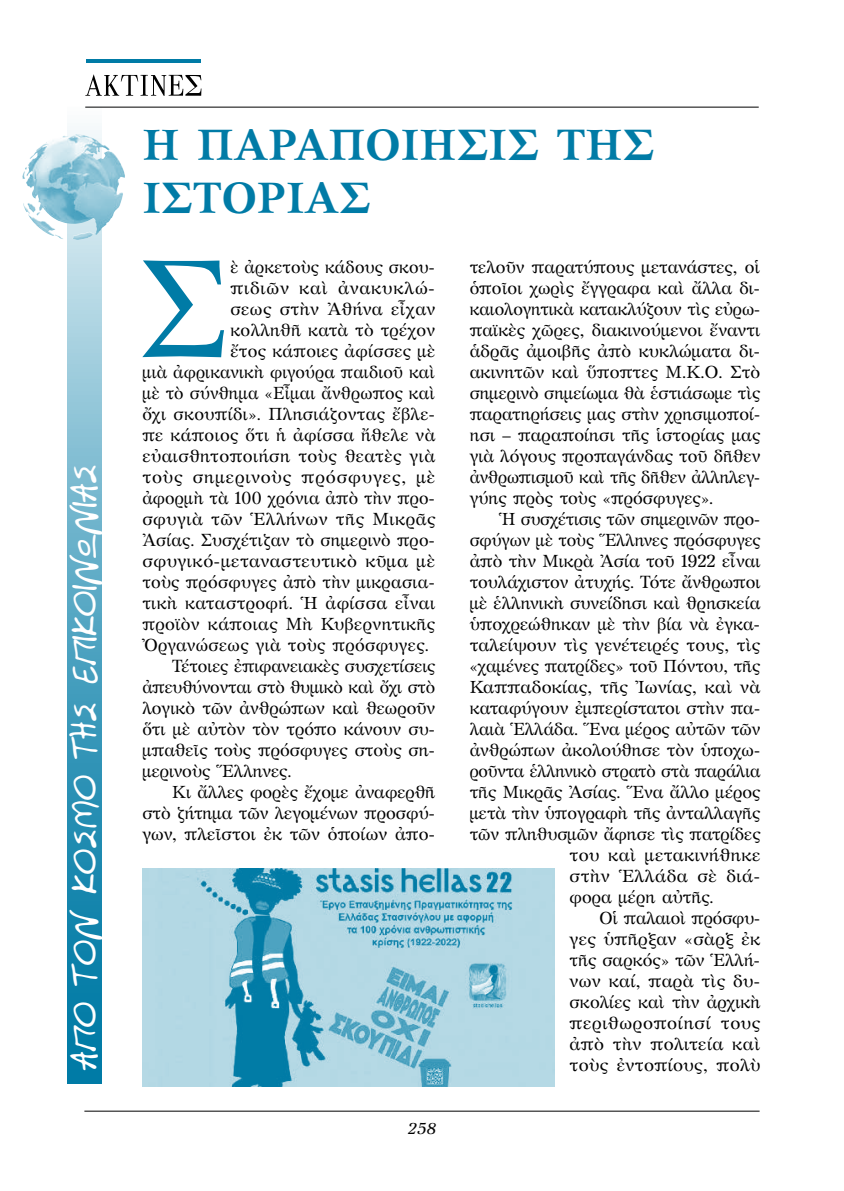
<style>
.page{position:relative;width:844px;height:1191px;background:#fff}
.page>*{position:absolute;margin:0;border:0;box-sizing:border-box;transform-origin:0 0}
.t1{font:138.95px "GFS Artemisia";color:#007ba6}
.t2{font:700 43.75px/52.5px "GFS Artemisia";color:#007ba6}
.t3{font:700 33.25px "PF Libera";color:#fff}
.t4{font:17.5px/21px "GFS Artemisia";color:#000;text-align:justify}
.t5{font:17.5px "GFS Artemisia";letter-spacing:.02em;color:#000}
.t6{font:17.5px "GFS Artemisia";letter-spacing:.025em;color:#000}
.t7{font:17.5px "GFS Artemisia";letter-spacing:.045em;color:#000}
.t8{font:17.5px "GFS Artemisia";letter-spacing:.035em;color:#000}
.t9{font:17.5px "GFS Artemisia";letter-spacing:.03em;color:#000}
.t10{font:italic 15.75px "GFS Artemisia";color:#000}
</style>
<div class="page">
<hr style="left:84px;top:1110px;width:675px;height:1px;background:#000">
<svg style="left:85px;top:74px;width:116px;height:22px"></svg>
<hr style="left:86px;top:60px;width:114px;height:3px;background:#007ba6">
<hr style="left:85px;top:107px;width:673px;height:1px;background:#000">
<svg style="left:67px;top:107px;width:35px;height:977px;background:#5eabc6"></svg>
<img style="left:29px;top:134px;width:50px;height:30px">
<img style="left:142px;top:868px;width:412px;height:218px">
<h3 class="t3" style="left:64px;top:1069px;width:607px;rotate:-90deg">ΑΠΟ ΤΟΝ ΚΟΣΜΟ ΤΗΣ ΕΠΙΚΟΙΝΩΝΙΑΣ</h3>
<h2 class="t2" style="left:142px;top:115px;width:514px">Η ΠΑΡΑΠΟΙΗΣΙΣ ΤΗΣ<br>ΙΣΤΟΡΙΑΣ</h2>
<h1 class="t1" style="left:138px;top:206px;width:91px">Σ</h1>
<p class="t4" style="left:230px;top:256px;width:206px">ὲ ἀρκετοὺς κάδους σκου-</p>
<p class="t7" style="left:230px;top:275px;width:206px">πιδιῶν καὶ ἀνακυκλώ-</p>
<p class="t6" style="left:230px;top:296px;width:206px">σεως στὴν Ἀθήνα εἶχαν</p>
<p class="t4" style="left:230px;top:319px;width:206px">κολληθῆ κατὰ τὸ τρέχον</p>
<p class="t4" style="left:230px;top:340px;width:206px">ἔτος κάποιες ἀφίσσες μὲ</p>
<p class="t4" style="left:142px;top:361px;width:294px">μιὰ ἀφρικανικὴ φιγούρα παιδιοῦ καὶ</p>
<p class="t4" style="left:142px;top:382px;width:294px">μὲ τὸ σύνθημα «Εἶμαι ἄνθρωπος καὶ</p>
<p class="t4" style="left:142px;top:403px;width:294px">ὄχι σκουπίδι». Πλησιάζοντας ἔβλε-</p>
<p class="t4" style="left:142px;top:424px;width:294px">πε κάποιος ὅτι ἡ ἀφίσσα ἤθελε νὰ</p>
<p class="t6" style="left:142px;top:443px;width:294px">εὐαισθητοποιήση τοὺς θεατὲς γιὰ</p>
<p class="t7" style="left:142px;top:464px;width:294px">τοὺς σημερινοὺς πρόσφυγες, μὲ</p>
<p class="t4" style="left:142px;top:487px;width:294px">ἀφορμὴ τὰ 100 χρόνια ἀπὸ τὴν προ-</p>
<p class="t6" style="left:142px;top:506px;width:294px">σφυγιὰ τῶν Ἑλλήνων τῆς Μικρᾶς</p>
<p class="t4" style="left:142px;top:529px;width:294px">Ἀσίας. Συσχέτιζαν τὸ σημερινὸ προ-</p>
<p class="t6" style="left:142px;top:548px;width:294px">σφυγικό-μεταναστευτικὸ κῦμα μὲ</p>
<p class="t4" style="left:142px;top:571px;width:294px">τοὺς πρόσφυγες ἀπὸ τὴν μικρασια-</p>
<p class="t5" style="left:142px;top:590px;width:294px">τικὴ καταστροφή. Ἡ ἀφίσσα εἶναι</p>
<p class="t5" style="left:142px;top:611px;width:294px">προϊὸν κάποιας Μὴ Κυβερνητικῆς</p>
<p class="t4" style="left:142px;top:634px;width:288px">Ὀργανώσεως γιὰ τοὺς πρόσφυγες.</p>
<p class="t4" style="left:172px;top:655px;width:265px">Τέτοιες ἐπιφανειακὲς συσχετίσεις</p>
<p class="t4" style="left:142px;top:676px;width:294px">ἀπευθύνονται στὸ θυμικὸ καὶ ὄχι στὸ</p>
<p class="t4" style="left:142px;top:697px;width:294px">λογικὸ τῶν ἀνθρώπων καὶ θεωροῦν</p>
<p class="t4" style="left:142px;top:718px;width:294px">ὅτι μὲ αὐτὸν τὸν τρόπο κάνουν συ-</p>
<p class="t4" style="left:142px;top:739px;width:294px">μπαθεῖς τοὺς πρόσφυγες στοὺς ση-</p>
<p class="t4" style="left:142px;top:760px;width:151px">μερινοὺς Ἕλληνες.</p>
<p class="t4" style="left:172px;top:781px;width:264px">Κι ἄλλες φορὲς ἔχομε ἀναφερθῆ</p>
<p class="t4" style="left:142px;top:802px;width:294px">στὸ ζήτημα τῶν λεγομένων προσφύ-</p>
<p class="t4" style="left:142px;top:823px;width:294px">γων, πλεῖστοι ἐκ τῶν ὁποίων ἀπο-</p>
<p class="t10" style="left:407px;top:1116px;width:30px">258</p>
<p class="t4" style="left:469px;top:256px;width:292px">τελοῦν παρατύπους μετανάστες, οἱ ὁποῖοι χωρὶς ἔγγραφα καὶ ἄλλα δι&shy;καιολογητικὰ κατακλύζουν τὶς εὐρω&shy;παϊκὲς χῶρες, διακινούμενοι ἔναντι ἁδρᾶς ἀμοιβῆς ἀπὸ κυκλώματα δι&shy;ακινητῶν καὶ ὕποπτες Μ.Κ.Ο. Στὸ σημερινὸ σημείωμα θὰ ἑστιάσωμε τὶς παρατηρήσεις μας στὴν χρησιμοποί&shy;ησι – παραποίησι τῆς ἱστορίας μας γιὰ λόγους προπαγάνδας τοῦ δῆθεν ἀνθρωπισμοῦ καὶ τῆς δῆθεν ἀλληλεγ&shy;γύης πρὸς τοὺς «πρόσφυγες».</p>
<p class="t4" style="left:499px;top:508px;width:262px">Ἡ συσχέτισις τῶν σημερινῶν προ-</p>
<p class="t4" style="left:469px;top:529px;width:292px">σφύγων μὲ τοὺς Ἕλληνες πρόσφυγες</p>
<p class="t4" style="left:469px;top:550px;width:292px">ἀπὸ τὴν Μικρὰ Ἀσία τοῦ 1922 εἶναι</p>
<p class="t4" style="left:469px;top:571px;width:292px">τουλάχιστον ἀτυχής. Τότε ἄνθρωποι</p>
<p class="t4" style="left:469px;top:592px;width:292px">μὲ ἑλληνικὴ συνείδησι καὶ θρησκεία</p>
<p class="t4" style="left:469px;top:613px;width:292px">ὑποχρεώθηκαν μὲ τὴν βία νὰ ἐγκα-</p>
<p class="t4" style="left:469px;top:634px;width:292px">ταλείψουν τὶς γενέτειρές τους, τὶς</p>
<p class="t4" style="left:469px;top:655px;width:292px">«χαμένες πατρίδες» τοῦ Πόντου, τῆς</p>
<p class="t4" style="left:469px;top:676px;width:292px">Καππαδοκίας, τῆς Ἰωνίας, καὶ νὰ</p>
<p class="t4" style="left:469px;top:697px;width:292px">καταφύγουν ἐμπερίστατοι στὴν πα-</p>
<p class="t4" style="left:469px;top:718px;width:292px">λαιὰ Ἑλλάδα. Ἕνα μέρος αὐτῶν τῶν</p>
<p class="t4" style="left:469px;top:739px;width:292px">ἀνθρώπων ἀκολούθησε τὸν ὑποχω-</p>
<p class="t4" style="left:469px;top:760px;width:292px">ροῦντα ἑλληνικὸ στρατὸ στὰ παράλια</p>
<p class="t4" style="left:469px;top:781px;width:292px">τῆς Μικρᾶς Ἀσίας. Ἕνα ἄλλο μέρος</p>
<p class="t4" style="left:469px;top:802px;width:292px">μετὰ τὴν ὑπογραφὴ τῆς ἀνταλλαγῆς</p>
<p class="t4" style="left:469px;top:823px;width:292px">τῶν πληθυσμῶν ἄφησε τὶς πατρίδες</p>
<p class="t5" style="left:569px;top:842px;width:192px">του καὶ μετακινήθηκε</p>
<p class="t9" style="left:569px;top:863px;width:192px">στὴν Ἑλλάδα σὲ διά-</p>
<p class="t4" style="left:569px;top:886px;width:145px">φορα μέρη αὐτῆς.</p>
<p class="t4" style="left:599px;top:907px;width:162px">Οἱ παλαιοὶ πρόσφυ-</p>
<p class="t4" style="left:569px;top:928px;width:192px">γες ὑπῆρξαν «σὰρξ ἐκ</p>
<p class="t4" style="left:569px;top:949px;width:192px">τῆς σαρκός» τῶν Ἑλλή-</p>
<p class="t4" style="left:569px;top:970px;width:192px">νων καί, παρὰ τὶς δυ-</p>
<p class="t4" style="left:569px;top:991px;width:192px">σκολίες καὶ τὴν ἀρχικὴ</p>
<p class="t8" style="left:569px;top:1010px;width:192px">περιθωροποίησί τους</p>
<p class="t5" style="left:569px;top:1031px;width:192px">ἀπὸ τὴν πολιτεία καὶ</p>
<p class="t5" style="left:569px;top:1052px;width:192px">τοὺς ἐντοπίους, πολὺ</p>
</div>
